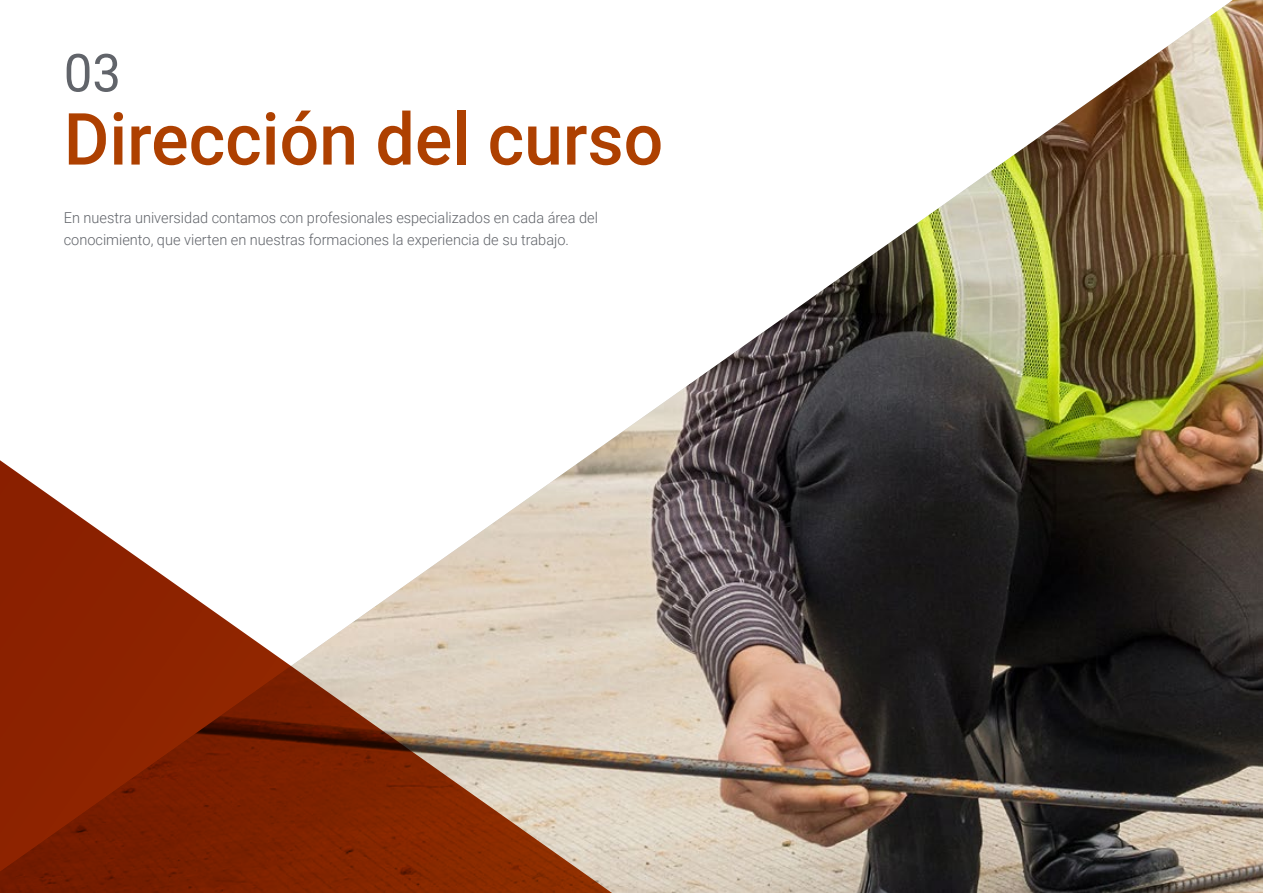
<style>
.page{position:relative;width:1263px;height:893px;background:#fff}
.page>*{position:absolute;margin:0;border:0;box-sizing:border-box;transform-origin:0 0}
.t1{font:500 72px "Roboto";color:#ae4000}
.t2{font:52.5px "Roboto";color:#61646a}
.t3{font:300 15px/22.5px "Roboto";color:#61646a}
</style>
<div class="page">
<img style="left:602px;top:0;width:661px;height:893px">
<svg style="left:0;top:446px;width:642px;height:447px"></svg>
<h2 class="t2" style="left:64px;top:36px;width:59px">03</h2>
<h1 class="t1" style="left:64px;top:89px;width:601px">Dirección del curso</h1>
<p class="t3" style="left:64px;top:206px;width:536px">En nuestra universidad contamos con profesionales especializados en cada área del conocimiento, que vierten en nuestras formaciones la experiencia de su trabajo.</p>
</div>
